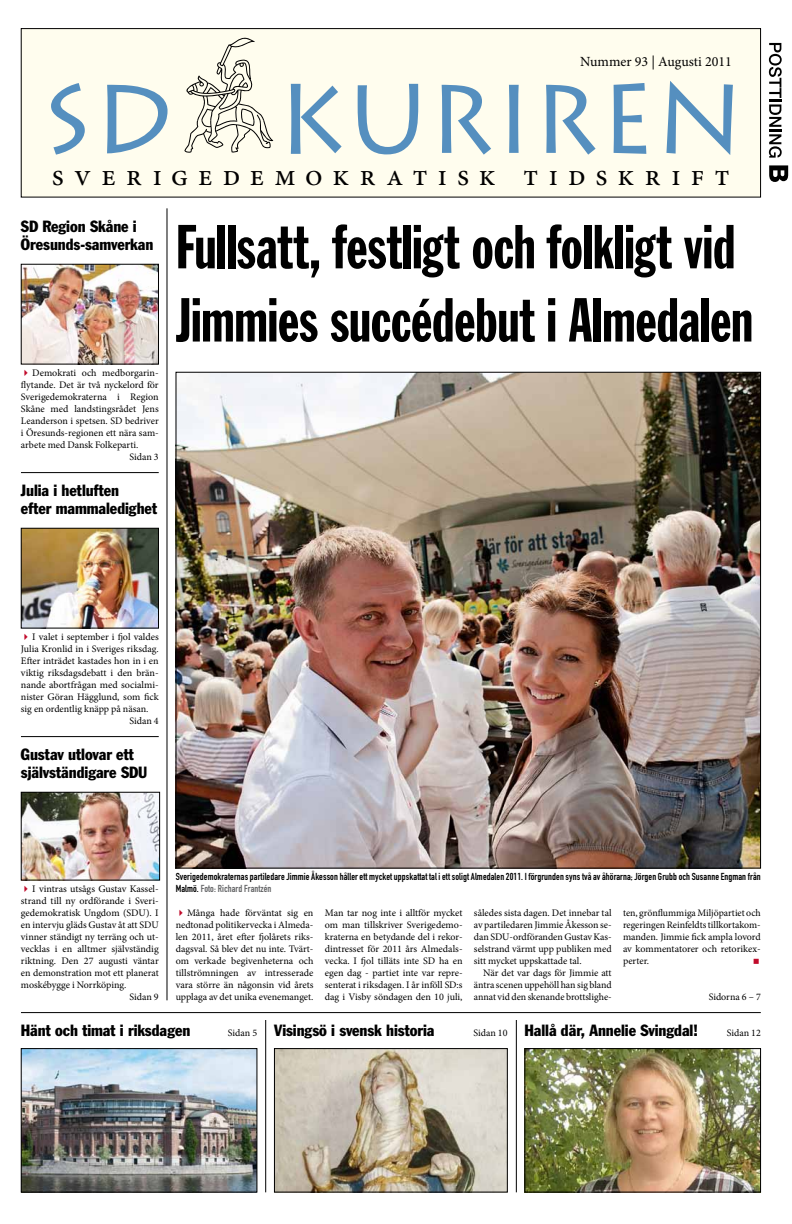
<style>
.page{position:relative;width:792px;height:1224px;background:#fff}
.page>*{position:absolute;margin:0;border:0;box-sizing:border-box;transform-origin:0 0}
.t1{font:61px/73.2px "Franklin Gothic Extra Cond";color:#000}
.t2{font:30px "Minion Pro";letter-spacing:.34em;color:#000}
.t3{font:condensed 16px/18px "Franklin Gothic";letter-spacing:-.005em;color:#000}
.t4{font:14px "Minion Pro";color:#000}
.t5{font:10px/12px "Minion Pro";letter-spacing:-.005em;color:#000;text-align:justify}
.t6{font:10px/12px "DIN Engschrift";letter-spacing:.01em;color:#000}
.s1{color:#c10a2b}
.s2{color:#646567}
.s3{font-family:"Minion Pro";font-stretch:normal;font-size:10px}
</style>
<div class="page">
<div style="left:21px;top:29px;width:740px;height:168px;background:#fffdee"></div>
<svg style="left:291px;top:84px;width:51px;height:70px"></svg>
<svg style="left:358px;top:84px;width:60px;height:70px"></svg>
<svg style="left:442px;top:85px;width:49px;height:70px"></svg>
<svg style="left:509px;top:85px;width:10px;height:68px"></svg>
<svg style="left:546px;top:85px;width:50px;height:70px"></svg>
<svg style="left:614px;top:83px;width:32px;height:71px"></svg>
<svg style="left:666px;top:81px;width:67px;height:74px"></svg>
<svg style="left:51px;top:83px;width:34px;height:72px"></svg>
<svg style="left:107px;top:85px;width:61px;height:68px"></svg>
<svg style="left:184px;top:37px;width:90px;height:116px"></svg>
<div style="left:21px;top:28px;width:740px;height:169px;border:1px solid #000"></div>
<svg style="left:769px;top:43px;width:13px;height:115px"></svg>
<svg style="left:769px;top:165px;width:19px;height:17px"></svg>
<hr style="left:167px;top:208px;width:1px;height:792px;background:#000">
<img style="left:23px;top:530px;width:134px;height:96px">
<div style="left:21px;top:528px;width:138px;height:100px;border:1px solid #000"></div>
<hr style="left:21px;top:472px;width:138px;height:1px;background:#000">
<hr style="left:21px;top:736px;width:138px;height:1px;background:#000">
<img style="left:178px;top:374px;width:581px;height:492px">
<img style="left:23px;top:266px;width:134px;height:96px">
<div style="left:21px;top:264px;width:138px;height:100px;border:1px solid #000"></div>
<img style="left:23px;top:794px;width:135px;height:84px">
<div style="left:21px;top:792px;width:139px;height:88px;border:1px solid #000"></div>
<hr style="left:265px;top:1020px;width:1px;height:172px;background:#000">
<hr style="left:516px;top:1020px;width:1px;height:172px;background:#000">
<img style="left:276px;top:1050px;width:230px;height:140px">
<div style="left:274px;top:1048px;width:234px;height:144px;border:1px solid #000"></div>
<img style="left:527px;top:1050px;width:232px;height:140px">
<div style="left:525px;top:1048px;width:236px;height:144px;border:1px solid #000"></div>
<img style="left:23px;top:1050px;width:232px;height:140px">
<div style="left:21px;top:1048px;width:236px;height:144px;border:1px solid #000"></div>
<hr style="left:21px;top:1012px;width:740px;height:1px;background:#000">
<h3 class="t4" style="left:580px;top:52px;width:153px">Nummer 93 | Augusti 2011</h3>
<h2 class="t2" style="left:52px;top:155px;width:679px">sverigedemokratisk tidskrift</h2>
<h3 class="t3" style="left:21px;top:217px;width:134px">SD Region Skåne i<br>Öresunds-samverkan</h3>
<p class="t5" style="left:21px;top:367px;width:139px"><span class="s1">✔</span>Demokrati och medborgarin-</p>
<p class="t5" style="left:21px;top:379px;width:139px">flytande. Det är två nyckelord för</p>
<p class="t5" style="left:21px;top:391px;width:139px">Sverigedemokraterna i Region</p>
<p class="t5" style="left:21px;top:403px;width:139px">Skåne med landstingsrådet Jens</p>
<p class="t5" style="left:21px;top:415px;width:139px">Leanderson i spetsen. SD bedriver</p>
<p class="t5" style="left:21px;top:427px;width:139px">i Öresunds-regionen ett nära sam-</p>
<p class="t5" style="left:21px;top:439px;width:119px">arbete med Dansk Folkeparti.</p>
<p class="t5" style="left:129px;top:451px;width:31px">Sidan 3</p>
<h3 class="t3" style="left:21px;top:481px;width:138px">Julia i hetluften<br>efter mammaledighet</h3>
<h1 class="t1" style="left:176px;top:210px;width:579px">Fullsatt, festligt och folkligt vid<br>Jimmies succédebut i Almedalen</h1>
<p class="t5" style="left:21px;top:631px;width:139px"><span class="s1">✔</span>I valet i september i fjol valdes</p>
<p class="t5" style="left:21px;top:643px;width:139px">Julia Kronlid in i Sveriges riksdag.</p>
<p class="t5" style="left:21px;top:655px;width:139px">Efter inträdet kastades hon in i en</p>
<p class="t5" style="left:21px;top:667px;width:139px">viktig riksdagsdebatt i den brän-</p>
<p class="t5" style="left:21px;top:679px;width:139px">nande abortfrågan med socialmi-</p>
<p class="t5" style="left:21px;top:691px;width:139px">nister Göran Hägglund, som fick</p>
<p class="t5" style="left:21px;top:703px;width:129px">sig en ordentlig knäpp på näsan.</p>
<p class="t5" style="left:129px;top:715px;width:31px">Sidan 4</p>
<h3 class="t3" style="left:21px;top:745px;width:128px">Gustav utlovar ett självständigare SDU</h3>
<p class="t5" style="left:21px;top:883px;width:139px"><span class="s1">✔</span>I vintras utsågs Gustav Kassel-</p>
<p class="t5" style="left:21px;top:895px;width:139px">strand till ny ordförande i Sveri-</p>
<p class="t5" style="left:21px;top:907px;width:139px">gedemokratisk Ungdom (SDU). I</p>
<p class="t5" style="left:21px;top:919px;width:139px">en intervju gläds Gustav åt att SDU</p>
<p class="t5" style="left:21px;top:931px;width:139px">vinner ständigt ny terräng och ut-</p>
<p class="t5" style="left:21px;top:943px;width:139px">vecklas i en alltmer självständig</p>
<p class="t5" style="left:21px;top:955px;width:139px">riktning. Den 27 augusti väntar</p>
<p class="t5" style="left:21px;top:967px;width:139px">en demonstration mot ett planerat</p>
<p class="t5" style="left:21px;top:979px;width:107px">moskébygge i Norrköping.</p>
<p class="t5" style="left:129px;top:991px;width:31px">Sidan 9</p>
<p class="t6" style="left:176px;top:871px;width:587px">Sverigedemokraternas partiledare Jimmie Åkesson håller ett mycket uppskattat tal i ett soligt Almedalen 2011. I förgrunden syns två av åhörarna; Jörgen Grubb och Susanne Engman från<br>Malmö. <span class="s2">Foto: Richard Frantzén</span></p>
<p class="t5" style="left:176px;top:907px;width:139px"><span class="s1">✔</span>Många hade förväntat sig en nedtonad politikervecka i Almeda&shy;len 2011, året efter fjolårets riks&shy;dagsval. Så blev det nu inte. Tvärt&shy;om verkade begivenheterna och tillströmningen av intresserade vara större än någonsin vid årets upplaga av det unika evenemanget.</p>
<p class="t5" style="left:325px;top:907px;width:139px">Man tar nog inte i alltför mycket om man tillskriver Sverigedemo&shy;kraterna en betydande del i rekor&shy;dintresset för 2011 års Almedals&shy;vecka. I fjol tilläts inte SD ha en egen dag - partiet inte var repre&shy;senterat i riksdagen. I år inföll SD:s dag i Visby söndagen den 10 juli,</p>
<p class="t5" style="left:474px;top:907px;width:139px">således sista dagen. Det innebar tal av partiledaren Jimmie Åkesson se&shy;dan SDU-ordföranden Gustav Kas&shy;selstrand värmt upp publiken med sitt mycket uppskattade tal.</p>
<p class="t5" style="left:474px;top:967px;width:139px;text-indent:9px">När det var dags för Jimmie att äntra scenen uppehöll han sig bland annat vid den skenande brottslighe-</p>
<p class="t5" style="left:623px;top:907px;width:139px">ten, grönflummiga Miljöpartiet och regeringen Reinfeldts tillkortakom&shy;manden. Jimmie fick ampla lovord av kommentatorer och retorikex&shy;perter.</p>
<p class="t5" style="left:709px;top:991px;width:54px">Sidorna 6 – 7</p>
<h3 class="t3" style="left:21px;top:1021px;width:171px">Hänt och timat i riksdagen</h3>
<h3 class="t3" style="left:228px;top:1021px;width:208px"><span class="s3">Sidan 5</span> Visingsö i svensk historia</h3>
<h3 class="t3" style="left:474px;top:1021px;width:226px"><span class="s3">Sidan 10</span> Hallå där, Annelie Svingdal!</h3>
<p class="t5" style="left:727px;top:1027px;width:36px">Sidan 12</p>
</div>
